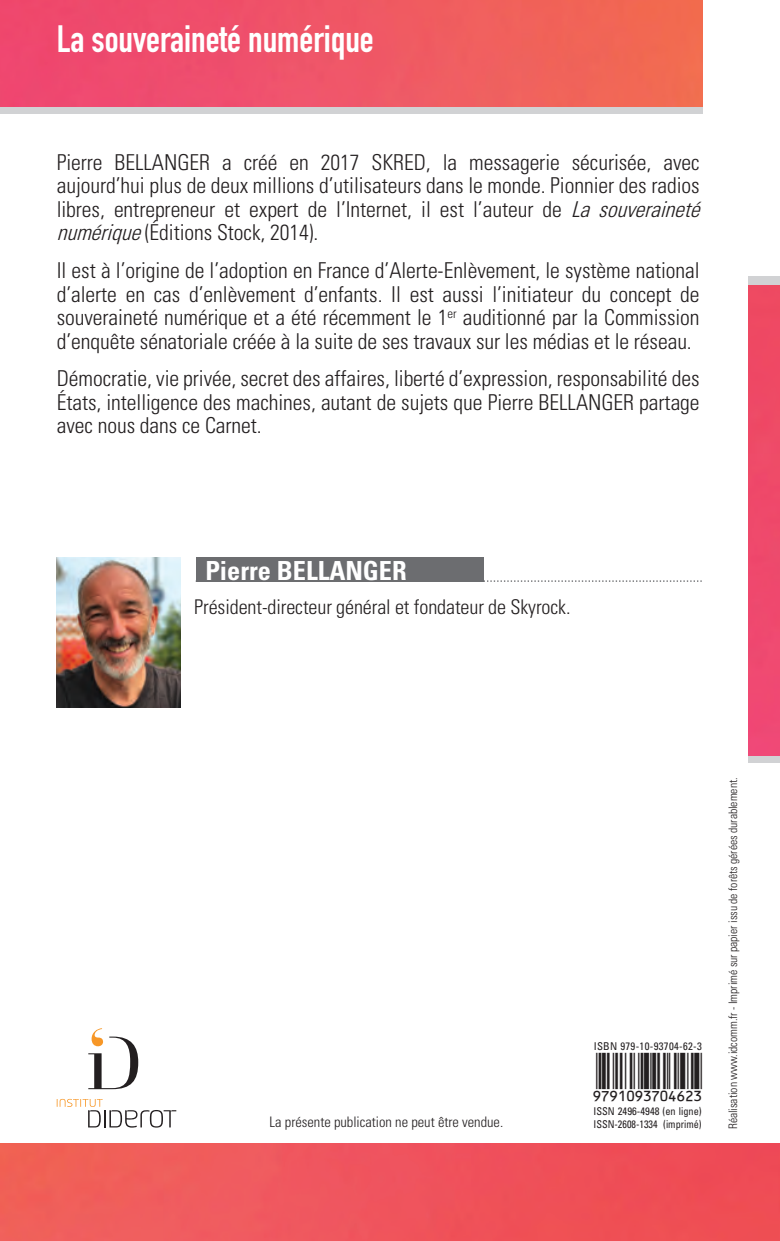
<style>
.page{position:relative;width:780px;height:1241px;background:#fff}
.page>*{position:absolute;margin:0;border:0;box-sizing:border-box;transform-origin:0 0}
.Nom_du_DG{font:48.75px "Ean Lin P36";letter-spacing:-.01em;color:#231f20}
.TITRE_Bandeau{font:700 37.5px "DIN Condensed";color:#fff}
.Auteur{font:700 condensed 26.25px "Univers LT";color:#fff}
.Résumé{font:300 condensed 22px/23.5px "Univers LT";letter-spacing:-.005em;color:#231f20;text-align:justify}
.Texte_biographie{font:300 condensed 20.25px "Univers LT";letter-spacing:-.005em;color:#231f20}
.t1{font:300 condensed 14.5px "Univers LT";color:#231f20}
.Réalisation_Imprimeu{font:300 condensed 11.75px "Univers LT";letter-spacing:-.005em;color:#231f20}
.t2{font:condensed 10.75px "Univers LT";color:#231f20;scale:.95 1}
.t3{font:condensed 10.75px "Univers LT";color:#231f20;scale:.96 1}
.t4{font:condensed 10.75px "Univers LT";letter-spacing:.03em;color:#231f20}
.s1{font-style:italic}
</style>
<div class="page">
<div style="left:748px;top:656px;width:32px;height:107px;background:#d1d2d4"></div>
<div style="left:748px;top:276px;width:32px;height:42px;background:#d1d2d4"></div>
<div style="left:0;top:8px;width:702px;height:106px;background:#d1d2d4"></div>
<img style="left:0;top:0;width:702px;height:106px">
<svg style="left:483px;top:580px;width:218px;height:1px"></svg>
<svg style="left:57px;top:1098px;width:119px;height:29px"></svg>
<svg style="left:88px;top:1028px;width:50px;height:60px"></svg>
<div style="left:196px;top:557px;width:287px;height:25px;background:#6c6d70"></div>
<img style="left:57px;top:557px;width:123px;height:150px">
<img style="left:748px;top:285px;width:32px;height:470px">
<div style="left:0;top:1142px;width:780px;height:98px;background:#ef545a"></div>
<p class="TITRE_Bandeau" style="left:57px;top:14px;width:318px">La souveraineté numérique</p>
<p class="Résumé" style="left:57px;top:150px;width:651px;text-align:left">Pierre BELLANGER a créé en 2017 SKRED, la messagerie sécurisée, avec aujourd’hui plus de deux millions d’utilisateurs dans le monde. Pionnier des radios libres, entrepreneur et expert de l’Internet, il est l’auteur de <span class="s1">La souveraineté numérique</span>(Éditions Stock, 2014).</p>
<p class="Résumé" style="left:57px;top:258px;width:644px">Il est à l’origine de l’adoption en France d’Alerte-Enlèvement, le système national d’alerte en cas d’enlèvement d’enfants. Il est aussi l’initiateur du concept de souveraineté numérique et a été récemment le 1<sup>er</sup> auditionné par la Commission d’enquête sénatoriale créée à la suite de ses travaux sur les médias et le réseau.</p>
<p class="Résumé" style="left:57px;top:367px;width:644px">Démocratie, vie privée, secret des affaires, liberté d’expression, responsabilité des États, intelligence des machines, autant de sujets que Pierre BELLANGER partage avec nous dans ce Carnet.</p>
<p class="Auteur" style="left:205px;top:554px;width:203px">Pierre BELLANGER</p>
<p class="Texte_biographie" style="left:194px;top:594px;width:378px">Président-directeur général et fondateur de Skyrock.</p>
<p class="t4" style="left:593px;top:1039px;width:110px">ISBN 979-10-93704-62-3</p>
<p class="Nom_du_DG" style="left:592px;top:1035px;width:111px">9791093704623</p>
<p class="t3" style="left:593px;top:1104px;width:114px">ISSN 2496-4948 (en ligne)</p>
<p class="t1" style="left:269px;top:1112px;width:235px">La présente publication ne peut être vendue.</p>
<p class="t2" style="left:593px;top:1117px;width:115px">ISSN-2608-1334 (imprimé)</p>
<p class="Réalisation_Imprimeu" style="left:726px;top:1129px;width:353px;rotate:-90deg">Réalisation www.idcomm.fr - Imprimé sur papier issu de forêts gérées durablement.</p>
</div>
